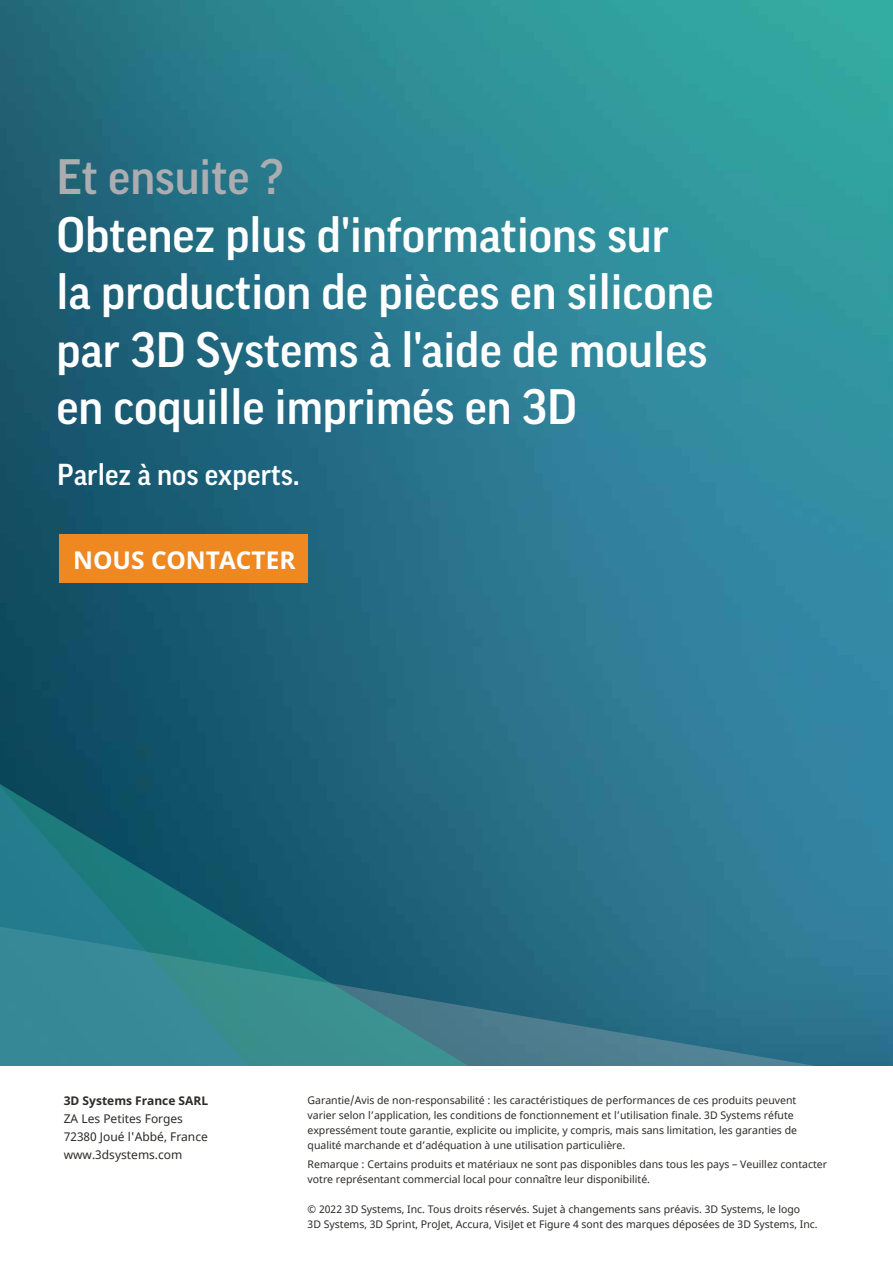
<style>
.page{position:relative;width:893px;height:1263px;background:#fff}
.page>*{position:absolute;margin:0;border:0;box-sizing:border-box;transform-origin:0 0}
.t1{font:500 48px/57.6px "Good Pro";color:#fff}
.t2{font:500 48px "Good Pro";color:#abadb0}
.t3{font:500 29.25px "Good Pro";color:#fff}
.t4{font:700 24.45px "Noto Sans";color:#fff}
.t5{font:12px/18px "Noto Sans";color:#2d2a27}
.t6{font:700 12px "Noto Sans";color:#2d2a27}
.t7{font:10.5px/15px "Noto Sans";color:#2d2a27}
</style>
<div class="page">
<img style="left:0;top:0;width:893px;height:1065px">
<svg style="left:469px;top:855px;width:348px;height:210px;background:#2f738a"></svg>
<svg style="left:248px;top:758px;width:221px;height:307px;background:#24697c"></svg>
<svg style="left:0;top:758px;width:248px;height:307px;background:#237281"></svg>
<div style="left:60px;top:535px;width:248px;height:48px;background:#f08821"></div>
<h1 class="t2" style="left:56px;top:150px;width:229px">Et ensuite ?</h1>
<h1 class="t1" style="left:56px;top:206px;width:659px">Obtenez plus d'informations sur la production de pièces en silicone par 3D Systems à l'aide de moules en coquille imprimés en 3D</h1>
<h2 class="t3" style="left:57px;top:458px;width:244px">Parlez à nos experts.</h2>
<h3 class="t4" style="left:73px;top:543px;width:224px">NOUS CONTACTER</h3>
<p class="t6" style="left:64px;top:1092px;width:146px">3D Systems France SARL</p>
<p class="t5" style="left:64px;top:1110px;width:146px">ZA Les Petites Forges<br>72380 Joué l'Abbé, France www.3dsystems.com</p>
<p class="t7" style="left:308px;top:1093px;width:491px">Garantie/Avis de non-responsabilité : les caractéristiques de performances de ces produits peuvent varier selon l’application, les conditions de fonctionnement et l’utilisation finale. 3D Systems réfute expressément toute garantie, explicite ou implicite, y compris, mais sans limitation, les garanties de qualité marchande et d’adéquation à une utilisation particulière.</p>
<p class="t7" style="left:308px;top:1157px;width:521px">Remarque : Certains produits et matériaux ne sont pas disponibles dans tous les pays – Veuillez contacter votre représentant commercial local pour connaître leur disponibilité.</p>
<p class="t7" style="left:308px;top:1202px;width:512px">© 2022 3D Systems, Inc. Tous droits réservés. Sujet à changements sans préavis. 3D Systems, le logo<br>3D Systems, 3D Sprint, ProJet, Accura, VisiJet et Figure 4 sont des marques déposées de 3D Systems, Inc.</p>
</div>
